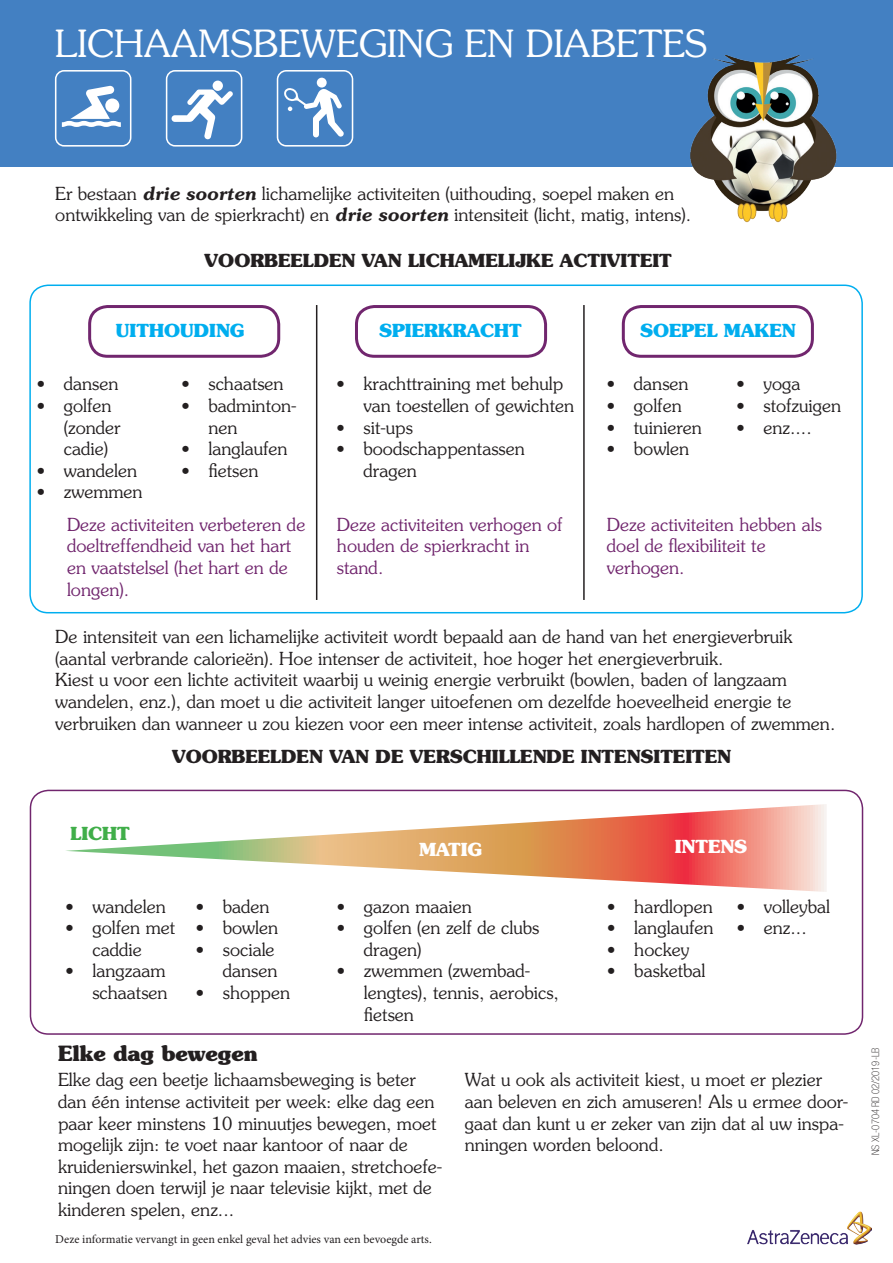
<style>
.page{position:relative;width:893px;height:1263px;background:#fff}
.page>*{position:absolute;margin:0;border:0;box-sizing:border-box;transform-origin:0 0}
.t1{font:300 37.5px "Souvenir Std";color:#fff}
.t2{font:700 21px "Souvenir Std";color:#231f20}
.t3{font:300 18px/21.6px "Souvenir Std";color:#231f20}
.t4{font:300 18px/21.6px "Souvenir Std";color:#71266e}
.t5{font:700 18px "Souvenir Std";color:#231f20}
.t6{font:700 18px "Souvenir Std";color:#00aeef}
.t7{font:700 18px "Souvenir Std";color:#fff}
.t8{font:700 18px "Souvenir Std";color:#40ae49}
.t9{font:12px "Minion Pro";color:#231f20}
.t10{font:100 condensed 10.5px "Helvetica Neue LT Pro";color:#231f20}
.s1{font-weight:600;font-style:italic}
</style>
<div class="page">
<div style="left:0;top:0;width:893px;height:167px;background:#4380c2"></div>
<svg style="left:66px;top:804px;width:760px;height:88px"></svg>
<svg style="left:277px;top:70px;width:76px;height:77px"></svg>
<svg style="left:166px;top:70px;width:76px;height:77px"></svg>
<svg style="left:55px;top:70px;width:76px;height:77px"></svg>
<img style="left:690px;top:56px;width:147px;height:167px">
<div style="left:88px;top:305px;width:192px;height:53px;border:3px solid #71266e;border-radius:18px"></div>
<div style="left:355px;top:305px;width:192px;height:53px;border:3px solid #71266e;border-radius:18px"></div>
<div style="left:622px;top:305px;width:192px;height:53px;border:3px solid #71266e;border-radius:18px"></div>
<hr style="left:316px;top:305px;width:1px;height:295px;background:#231f20">
<hr style="left:583px;top:305px;width:2px;height:295px;background:#231f20">
<div style="left:29px;top:284px;width:834px;height:329px;border:2px solid #00aeef;border-radius:18px"></div>
<div style="left:30px;top:790px;width:833px;height:245px;border:2px solid #71266e;border-radius:18px"></div>
<img style="left:748px;top:1211px;width:123px;height:33px">
<h1 class="t1" style="left:55px;top:21px;width:654px">LICHAAMSBEWEGING EN DIABETES</h1>
<p class="t3" style="left:55px;top:183px;width:637px">Er bestaan <span class="s1">drie soorten</span> lichamelijke activiteiten (uithouding, soepel maken en ontwikkeling van de spierkracht) en <span class="s1">drie soorten</span> intensiteit (licht, matig, intens).</p>
<p class="t5" style="left:205px;top:249px;width:469px">VOORBEELDEN VAN LICHAMELIJKE ACTIVITEIT</p>
<p class="t6" style="left:116px;top:319px;width:130px">UITHOUDING</p>
<p class="t6" style="left:379px;top:319px;width:144px">SPIERKRACHT</p>
<p class="t6" style="left:640px;top:319px;width:157px">SOEPEL MAKEN</p>
<p class="t3" style="left:37px;top:373px;width:83px">• dansen</p>
<p class="t3" style="left:64px;top:395px;width:58px;text-indent:-27px">• golfen (zonder cadie)</p>
<p class="t3" style="left:37px;top:460px;width:102px">• wandelen</p>
<p class="t3" style="left:37px;top:481px;width:107px">• zwemmen</p>
<p class="t3" style="left:181px;top:373px;width:104px">• schaatsen</p>
<p class="t3" style="left:208px;top:395px;width:90px;text-indent:-27px">• badminton&shy;nen</p>
<p class="t3" style="left:181px;top:438px;width:108px">• langlaufen</p>
<p class="t3" style="left:181px;top:460px;width:79px">• fietsen</p>
<p class="t3" style="left:364px;top:373px;width:212px;text-indent:-27px">• krachttraining met behulp van toestellen of gewichten</p>
<p class="t3" style="left:337px;top:416px;width:78px">• sit-ups</p>
<p class="t3" style="left:364px;top:438px;width:163px;text-indent:-27px">• boodschappentassen dragen</p>
<p class="t4" style="left:337px;top:513px;width:227px">Deze activiteiten verhogen of houden de spierkracht in stand.</p>
<p class="t3" style="left:607px;top:373px;width:83px">• dansen</p>
<p class="t3" style="left:607px;top:395px;width:76px">• golfen</p>
<p class="t3" style="left:607px;top:416px;width:97px">• tuinieren</p>
<p class="t3" style="left:607px;top:438px;width:84px">• bowlen</p>
<p class="t3" style="left:736px;top:373px;width:66px">• yoga</p>
<p class="t3" style="left:736px;top:395px;width:106px">• stofzuigen</p>
<p class="t3" style="left:736px;top:416px;width:77px">• enz....</p>
<p class="t4" style="left:67px;top:513px;width:240px">Deze activiteiten verbeteren de doeltreffendheid van het hart en vaatstelsel (het hart en de longen).</p>
<p class="t4" style="left:607px;top:513px;width:216px">Deze activiteiten hebben als doel de flexibiliteit te verhogen.</p>
<p class="t3" style="left:55px;top:626px;width:782px">De intensiteit van een lichamelijke activiteit wordt bepaald aan de hand van het energieverbruik (aantal verbrande calorieën). Hoe intenser de activiteit, hoe hoger het energieverbruik.<br>Kiest u voor een lichte activiteit waarbij u weinig energie verbruikt (bowlen, baden of langzaam wandelen, enz.), dan moet u die activiteit langer uitoefenen om dezelfde hoeveelheid energie te verbruiken dan wanneer u zou kiezen voor een meer intense activiteit, zoals hardlopen of zwemmen.</p>
<p class="t5" style="left:172px;top:744px;width:561px">VOORBEELDEN VAN DE VERSCHILLENDE INTENSITEITEN</p>
<p class="t8" style="left:71px;top:822px;width:61px">LICHT</p>
<p class="t3" style="left:65px;top:895px;width:102px">• wandelen</p>
<p class="t3" style="left:65px;top:917px;width:111px;text-align:center">• golfen met caddie</p>
<p class="t3" style="left:65px;top:960px;width:104px;text-align:right">• langzaam schaatsen</p>
<p class="t3" style="left:196px;top:895px;width:75px">• baden</p>
<p class="t3" style="left:196px;top:917px;width:84px">• bowlen</p>
<p class="t3" style="left:196px;top:938px;width:83px;text-align:right">• sociale dansen</p>
<p class="t3" style="left:196px;top:982px;width:96px">• shoppen</p>
<p class="t2" style="left:58px;top:1039px;width:201px">Elke dag bewegen</p>
<p class="t7" style="left:419px;top:838px;width:64px">MATIG</p>
<p class="t7" style="left:675px;top:835px;width:74px">INTENS</p>
<p class="t3" style="left:337px;top:895px;width:136px">• gazon maaien</p>
<p class="t3" style="left:364px;top:917px;width:177px;text-indent:-27px">• golfen (en zelf de clubs dragen)</p>
<p class="t3" style="left:364px;top:960px;width:197px;text-indent:-27px">• zwemmen (zwembad&shy;lengtes), tennis, aerobics, fietsen</p>
<p class="t3" style="left:607px;top:895px;width:107px">• hardlopen</p>
<p class="t3" style="left:607px;top:917px;width:108px">• langlaufen</p>
<p class="t3" style="left:607px;top:938px;width:84px">• hockey</p>
<p class="t3" style="left:607px;top:960px;width:100px">• basketbal</p>
<p class="t3" style="left:737px;top:895px;width:95px">• volleybal</p>
<p class="t3" style="left:737px;top:917px;width:71px">• enz...</p>
<p class="t3" style="left:58px;top:1069px;width:386px">Elke dag een beetje lichaamsbeweging is beter dan één intense activiteit per week: elke dag een paar keer minstens 10 minuutjes bewegen, moet mogelijk zijn: te voet naar kantoor of naar de kruidenierswinkel, het gazon maaien, stretchoefe&shy;ningen doen terwijl je naar televisie kijkt, met de kinderen spelen, enz...</p>
<p class="t3" style="left:465px;top:1069px;width:385px">Wat u ook als activiteit kiest, u moet er plezier aan beleven en zich amuseren! Als u ermee door&shy;gaat dan kunt u er zeker van zijn dat al uw inspa&shy;nningen worden beloond.</p>
<p class="t9" style="left:55px;top:1231px;width:378px">Deze informatie vervangt in geen enkel geval het advies van een bevoegde arts.</p>
<p class="t10" style="left:870px;top:1155px;width:109px;rotate:-90deg">NS XL-0704 RD 02/2019-LB</p>
</div>
